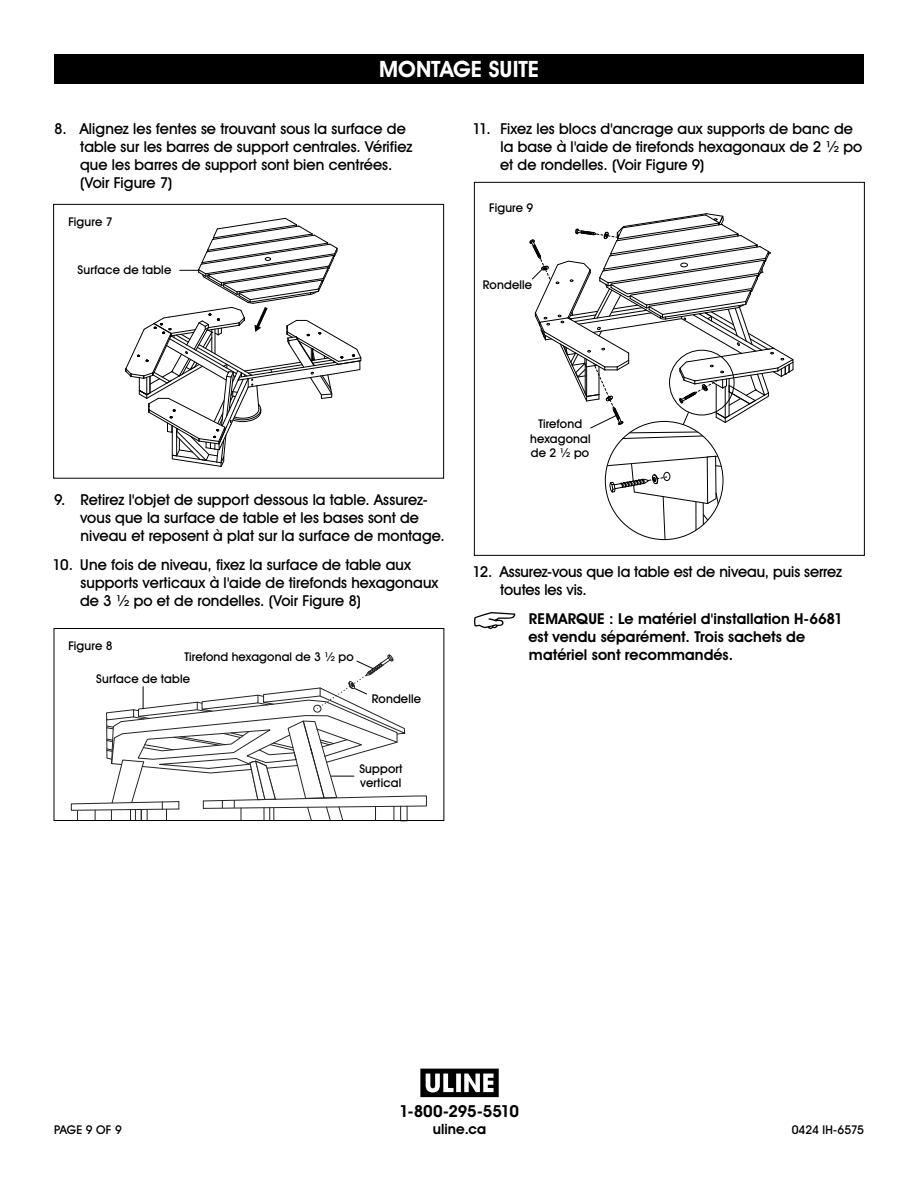
<style>
.page{position:relative;width:918px;height:1188px;background:#fff}
.page>*{position:absolute;margin:0;border:0;box-sizing:border-box;transform-origin:0 0}
.t1{font:700 22.5px "Uline Two Knine";color:#fff}
.t2{font:700 16.5px "Uline Two Knine";letter-spacing:-.015em;color:#000}
.t3{font:15px/18px "Uline Two Knine";letter-spacing:.005em;color:#000}
.t4{font:700 15px/18px "Uline Two Knine";letter-spacing:.005em;color:#000}
.t5{font:700 14.25px "Uline Two Knine";letter-spacing:.01em;color:#000}
.t6{font:12px/14.4px "Uline Two Knine";letter-spacing:.015em;color:#000}
.t7{font:12px "Uline Two Knine";letter-spacing:-.01em;color:#000}
</style>
<div class="page">
<svg style="left:474px;top:612px;width:41px;height:17px"></svg>
<div style="left:54px;top:54px;width:810px;height:30px;background:#000"></div>
<svg style="left:71px;top:628px;width:356px;height:193px"></svg>
<svg style="left:420px;top:1069px;width:79px;height:28px"></svg>
<div style="left:53px;top:204px;width:391px;height:275px;border:1px solid #000"></div>
<svg style="left:125px;top:218px;width:237px;height:249px"></svg>
<svg style="left:605px;top:449px;width:119px;height:91px"></svg>
<div style="left:474px;top:182px;width:391px;height:374px;border:1px solid #000"></div>
<svg style="left:529px;top:213px;width:265px;height:227px"></svg>
<h1 class="t1" style="left:379px;top:56px;width:161px">MONTAGE SUITE</h1>
<p class="t3" style="left:80px;top:120px;width:334px;text-indent:-26px">8. Alignez les fentes se trouvant sous la surface de table sur les barres de support centrales. Vérifiez que les barres de support sont bien centrées. (Voir Figure 7)</p>
<p class="t6" style="left:68px;top:215px;width:46px">Figure 7</p>
<p class="t6" style="left:78px;top:262px;width:95px">Surface de table</p>
<p class="t3" style="left:500px;top:120px;width:364px;text-indent:-28px">11. Fixez les blocs d'ancrage aux supports de banc de la base à l'aide de tirefonds hexagonaux de 2 ½ po et de rondelles. (Voir Figure 9)</p>
<p class="t6" style="left:489px;top:200px;width:46px">Figure 9</p>
<p class="t6" style="left:483px;top:278px;width:51px">Rondelle</p>
<p class="t3" style="left:80px;top:491px;width:366px;text-indent:-26px">9. Retirez l'objet de support dessous la table. Assurez&shy;vous que la surface de table et les bases sont de niveau et reposent à plat sur la surface de montage.</p>
<p class="t3" style="left:80px;top:556px;width:360px;text-indent:-27px">10. Une fois de niveau, fixez la surface de table aux supports verticaux à l'aide de tirefonds hexagonaux de 3 ½ po et de rondelles. (Voir Figure 8)</p>
<p class="t6" style="left:68px;top:639px;width:46px">Figure 8</p>
<p class="t6" style="left:184px;top:649px;width:171px">Tirefond hexagonal de 3 ½ po</p>
<p class="t6" style="left:96px;top:671px;width:95px">Surface de table</p>
<p class="t6" style="left:372px;top:691px;width:51px">Rondelle</p>
<p class="t6" style="left:359px;top:761px;width:45px">Support vertical</p>
<p class="t6" style="left:530px;top:417px;width:62px;text-align:center">Tirefond hexagonal de 2 ½ po</p>
<p class="t3" style="left:500px;top:563px;width:343px;text-indent:-28px">12. Assurez-vous que la table est de niveau, puis serrez toutes les vis.</p>
<p class="t4" style="left:528px;top:610px;width:316px">REMARQUE : Le matériel d'installation H-6681 est vendu séparément. Trois sachets de matériel sont recommandés.</p>
<p class="t2" style="left:399px;top:1102px;width:121px">1-800-295-5510</p>
<p class="t5" style="left:433px;top:1120px;width:55px">uline.ca</p>
<p class="t6" style="left:54px;top:1122px;width:69px">PAGE 9 OF 9</p>
<p class="t7" style="left:792px;top:1122px;width:74px">0424 IH-6575</p>
</div>
